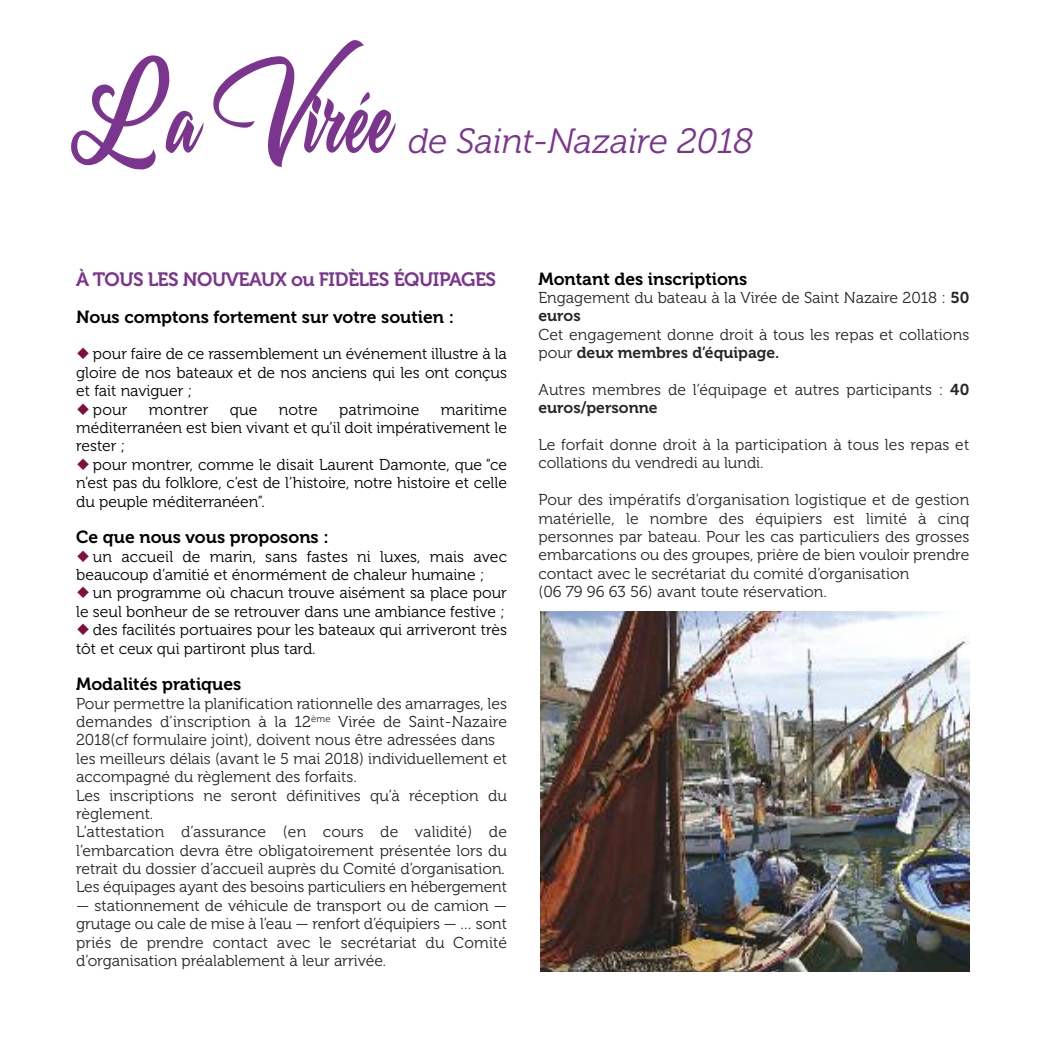
<style>
.page{position:relative;width:1042px;height:1042px;background:#fff}
.page>*{position:absolute;margin:0;border:0;box-sizing:border-box;transform-origin:0 0}
.t1{font:84px "Emotional Rescue";color:#7b358f;scale:.62 1}
.t2{font:italic 35px "Museo 300";color:#7b358f}
.t3{font:19.25px "Museo 700";letter-spacing:-.025em;color:#7b358f}
.t4{font:17.5px "Museo 700";color:#000}
.t5{font:15.75px/18.4px "Museo 300";color:#272526}
.t6{font:15.75px/18.4px "Museo 300";color:#000;text-align:justify}
.t7{font:15.75px "Museo 700";color:#272526}
.s1{font-family:"Museo 700"}
.s2{font-family:"Museo 300"}
</style>
<div class="page">
<img style="left:541px;top:612px;width:428px;height:359px">
<h1 class="t1" style="left:74px;top:74px;width:517px">La Virée</h1>
<h2 class="t2" style="left:408px;top:128px;width:346px">de Saint-Nazaire 2018</h2>
<p class="t3" style="left:76px;top:272px;width:421px">À TOUS LES NOUVEAUX ou FIDÈLES ÉQUIPAGES</p>
<p class="t4" style="left:76px;top:310px;width:379px">Nous comptons fortement sur votre soutien :</p>
<p class="t6" style="left:93px;top:345px;width:415px">pour faire de ce rassemblement un événement illustre à la</p>
<p class="t6" style="left:76px;top:363px;width:432px">gloire de nos bateaux et de nos anciens qui les ont conçus</p>
<p class="t6" style="left:76px;top:382px;width:117px">et fait naviguer ;</p>
<p class="t6" style="left:93px;top:400px;width:36px">pour</p>
<p class="t6" style="left:149px;top:400px;width:61px">montrer</p>
<p class="t6" style="left:230px;top:400px;width:29px">que</p>
<p class="t6" style="left:279px;top:400px;width:41px">notre</p>
<p class="t6" style="left:339px;top:400px;width:82px">patrimoine</p>
<p class="t6" style="left:76px;top:400px;width:432px;text-indent:364px">maritime méditerranéen est bien vivant et qu’il doit impérativement le rester ;</p>
<p class="t6" style="left:76px;top:455px;width:432px;text-indent:17px">pour montrer, comme le disait Laurent Damonte, que “ce n’est pas du folklore, c’est de l’histoire, notre histoire et celle du peuple méditerranéen”.</p>
<p class="t4" style="left:76px;top:531px;width:254px">Ce que nous vous proposons :</p>
<p class="t6" style="left:76px;top:547px;width:432px;text-indent:17px">un accueil de marin, sans fastes ni luxes, mais avec beaucoup d’amitié et énormément de chaleur humaine ;</p>
<p class="t6" style="left:93px;top:584px;width:415px">un programme où chacun trouve aisément sa place pour</p>
<p class="t6" style="left:76px;top:602px;width:430px">le seul bonheur de se retrouver dans une ambiance festive ;</p>
<p class="t6" style="left:93px;top:620px;width:415px">des facilités portuaires pour les bateaux qui arriveront très</p>
<p class="t6" style="left:76px;top:639px;width:241px">tôt et ceux qui partiront plus tard.</p>
<p class="t4" style="left:76px;top:678px;width:167px">Modalités pratiques</p>
<p class="t5" style="left:76px;top:694px;width:432px">Pour permettre la planification rationnelle des amarrages, les demandes d’inscription à la 12<sup>ème</sup> Virée de Saint-Nazaire 2018(cf formulaire joint), doivent nous être adressées dans les meilleurs délais (avant le 5 mai 2018) individuellement et accompagné du règlement des forfaits.<br>Les inscriptions ne seront définitives qu’à réception du règlement.<br>L’attestation d’assurance (en cours de validité) de l’embarcation devra être obligatoirement présentée lors du retrait du dossier d’accueil auprès du Comité d’organisation.<br>Les équipages ayant des besoins particuliers en hébergement</p>
<p class="t5" style="left:76px;top:896px;width:432px;text-align:justify">— stationnement de véhicule de transport ou de camion — grutage ou cale de mise à l’eau — renfort d’équipiers — … sont priés de prendre contact avec le secrétariat du Comité d’organisation préalablement à leur arrivée.</p>
<p class="t4" style="left:538px;top:272px;width:210px">Montant des inscriptions</p>
<p class="t5" style="left:538px;top:288px;width:432px">Engagement du bateau à la Virée de Saint Nazaire 2018 : <span class="s1">50</span></p>
<p class="t7" style="left:538px;top:310px;width:44px">euros</p>
<p class="t5" style="left:538px;top:325px;width:432px">Cet engagement donne droit à tous les repas et collations</p>
<p class="t7" style="left:538px;top:347px;width:242px"><span class="s2">pour</span> deux membres d’équipage.</p>
<p class="t5" style="left:538px;top:380px;width:432px">Autres membres de l’équipage et autres participants : <span class="s1">40</span></p>
<p class="t7" style="left:538px;top:402px;width:121px">euros/personne</p>
<p class="t5" style="left:538px;top:435px;width:432px">Le forfait donne droit à la participation à tous les repas et collations du vendredi au lundi.</p>
<p class="t5" style="left:538px;top:490px;width:432px">Pour des impératifs d’organisation logistique et de gestion matérielle, le nombre des équipiers est limité à cinq personnes par bateau. Pour les cas particuliers des grosses embarcations ou des groupes, prière de bien vouloir prendre contact avec le secrétariat du comité d’organisation<br>(06 79 96 63 56) avant toute réservation.</p>
</div>
